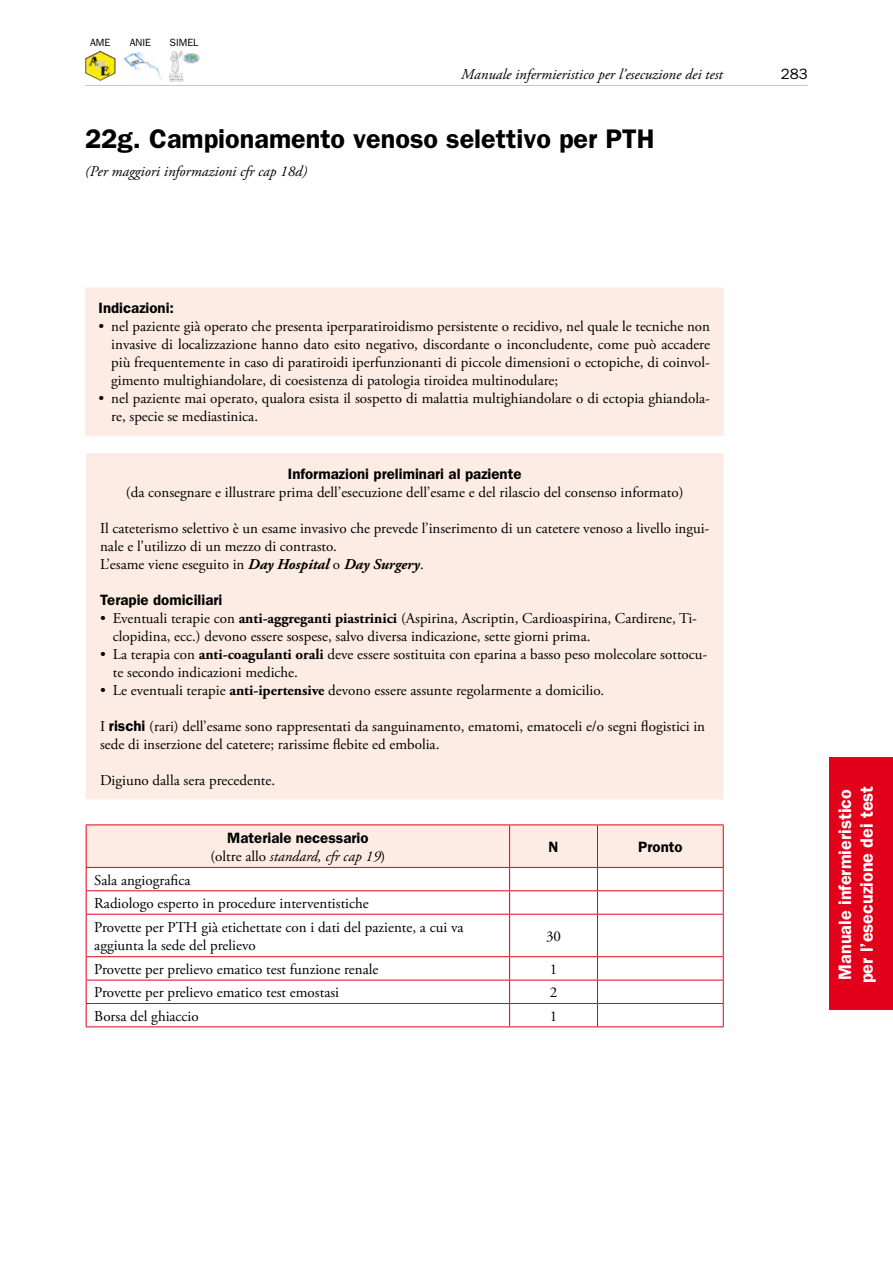
<style>
.page{position:relative;width:893px;height:1263px;background:#fff}
.page>*{position:absolute;margin:0;border:0;box-sizing:border-box;transform-origin:0 0}
.t1{font:600 27px "Franklin Gothic";color:#000}
.t2{font:600 18px/21.6px "Franklin Gothic";color:#fff}
.t3{font:15px/18px "Adobe Garamond Pro";color:#000}
.t4{font:600 15px "Franklin Gothic";color:#000}
.t5{font:italic 15px "Adobe Garamond Pro";color:#000}
.t6{font:italic 15px "Adobe Garamond";color:#000}
.t7{font:15px "Franklin Gothic";color:#000}
.t8{font:10.5px "Franklin Gothic";color:#000}
.s1{font-weight:700;font-style:italic}
.s2{font-weight:700}
.s3{font-family:"Franklin Gothic";font-weight:600}
.s4{font-style:normal}
</style>
<div class="page">
<hr style="left:85px;top:85px;width:723px;height:1px;background:#c5c6c8">
<div style="left:829px;top:757px;width:64px;height:252px;background:#e2001a"></div>
<img style="left:123px;top:52px;width:40px;height:28px">
<img style="left:85px;top:51px;width:30px;height:30px">
<img style="left:170px;top:51px;width:29px;height:31px">
<div style="left:85px;top:288px;width:638px;height:147px;background:#fdece3"></div>
<div style="left:85px;top:288px;width:639px;height:148px;border:1px solid #fdece3"></div>
<div style="left:87px;top:454px;width:636px;height:345px;background:#fdece3"></div>
<div style="left:86px;top:453px;width:638px;height:346px;border:2px solid #fdece3"></div>
<hr style="left:86px;top:824px;width:424px;height:1px;background:#e2001a">
<hr style="left:510px;top:824px;width:87px;height:1px;background:#e2001a">
<hr style="left:597px;top:824px;width:127px;height:1px;background:#e2001a">
<svg style="left:86px;top:825px;width:638px;height:89px"></svg>
<hr style="left:86px;top:914px;width:424px;height:1px;background:#e2001a">
<hr style="left:86px;top:914px;width:1px;height:42px;background:#e2001a">
<hr style="left:510px;top:914px;width:87px;height:1px;background:#e2001a">
<hr style="left:509px;top:914px;width:1px;height:42px;background:#e2001a">
<hr style="left:597px;top:914px;width:127px;height:1px;background:#e2001a">
<hr style="left:597px;top:914px;width:1px;height:42px;background:#e2001a">
<hr style="left:723px;top:914px;width:1px;height:42px;background:#e2001a">
<hr style="left:86px;top:956px;width:424px;height:1px;background:#e2001a">
<hr style="left:510px;top:956px;width:87px;height:1px;background:#e2001a">
<hr style="left:597px;top:956px;width:127px;height:1px;background:#e2001a">
<hr style="left:86px;top:980px;width:424px;height:1px;background:#e2001a">
<hr style="left:510px;top:980px;width:87px;height:1px;background:#e2001a">
<hr style="left:597px;top:980px;width:127px;height:1px;background:#e2001a">
<hr style="left:86px;top:1003px;width:424px;height:1px;background:#e2001a">
<svg style="left:86px;top:957px;width:1px;height:69px"></svg>
<hr style="left:510px;top:1003px;width:87px;height:1px;background:#e2001a">
<svg style="left:509px;top:957px;width:1px;height:69px"></svg>
<hr style="left:597px;top:1003px;width:127px;height:1px;background:#e2001a">
<svg style="left:597px;top:957px;width:1px;height:69px"></svg>
<svg style="left:723px;top:957px;width:1px;height:69px"></svg>
<hr style="left:86px;top:1026px;width:424px;height:1px;background:#e2001a">
<hr style="left:510px;top:1026px;width:87px;height:1px;background:#e2001a">
<hr style="left:597px;top:1026px;width:127px;height:1px;background:#e2001a">
<p class="t8" style="left:90px;top:37px;width:22px">AME</p>
<p class="t8" style="left:130px;top:37px;width:23px">ANIE</p>
<p class="t8" style="left:170px;top:37px;width:30px">SIMEL</p>
<p class="t5" style="left:461px;top:65px;width:263px">Manuale infermieristico per l’esecuzione dei test</p>
<p class="t7" style="left:781px;top:66px;width:28px">283</p>
<h1 class="t1" style="left:85px;top:123px;width:571px">22g. Campionamento venoso selettivo per PTH</h1>
<p class="t5" style="left:85px;top:163px;width:224px">(Per maggiori informazioni cfr cap 18d)</p>
<p class="t4" style="left:99px;top:298px;width:77px">Indicazioni:</p>
<p class="t3" style="left:111px;top:317px;width:600px;text-align:justify;text-indent:-13px">• nel paziente già operato che presenta iperparatiroidismo persistente o recidivo, nel quale le tecniche non invasive di localizzazione hanno dato esito negativo, discordante o inconcludente, come può accadere più frequentemente in caso di paratiroidi iperfunzionanti di piccole dimensioni o ectopiche, di coinvol&shy;gimento multighiandolare, di coesistenza di patologia tiroidea multinodulare;</p>
<p class="t3" style="left:111px;top:389px;width:600px;text-indent:-13px">• nel paziente mai operato, qualora esista il sospetto di malattia multighiandolare o di ectopia ghiandola&shy;re, specie se mediastinica.</p>
<p class="t4" style="left:288px;top:465px;width:235px">Informazioni preliminari al paziente</p>
<p class="t3" style="left:126px;top:483px;width:559px">(da consegnare e illustrare prima dell’esecuzione dell’esame e del rilascio del consenso informato)</p>
<p class="t3" style="left:100px;top:519px;width:611px">Il cateterismo selettivo è un esame invasivo che prevede l’inserimento di un catetere venoso a livello ingui&shy;nale e l’utilizzo di un mezzo di contrasto.<br>L’esame viene eseguito in <span class="s1">Day Hospital</span> o <span class="s1">Day Surgery</span>.</p>
<p class="t4" style="left:100px;top:591px;width:124px">Terapie domiciliari</p>
<p class="t3" style="left:113px;top:609px;width:586px;text-indent:-13px">• Eventuali terapie con <span class="s2">anti-aggreganti piastrinici</span> (Aspirina, Ascriptin, Cardioaspirina, Cardirene, Ti&shy;clopidina, ecc.) devono essere sospese, salvo diversa indicazione, sette giorni prima.</p>
<p class="t3" style="left:113px;top:645px;width:596px;text-indent:-13px">• La terapia con <span class="s2">anti-coagulanti orali</span> deve essere sostituita con eparina a basso peso molecolare sottocu&shy;te secondo indicazioni mediche.</p>
<p class="t3" style="left:100px;top:681px;width:506px">• Le eventuali terapie <span class="s2">anti-ipertensive</span> devono essere assunte regolarmente a domicilio.</p>
<p class="t3" style="left:100px;top:717px;width:607px">I <span class="s3">rischi</span> (rari) dell’esame sono rappresentati da sanguinamento, ematomi, ematoceli e/o segni flogistici in sede di inserzione del catetere; rarissime flebite ed embolia.</p>
<p class="t3" style="left:100px;top:771px;width:177px">Digiuno dalla sera precedente.</p>
<p class="t4" style="left:227px;top:829px;width:143px">Materiale necessario</p>
<p class="t6" style="left:210px;top:848px;width:176px"><span class="s4">(oltre allo</span> standard, cfr cap 19<span class="s4">)</span></p>
<p class="t3" style="left:94px;top:868px;width:371px;line-height:23.7px">Sala angiografica<br>Radiologo esperto in procedure interventistiche<br>Provette per PTH già etichettate con i dati del paziente, a cui va</p>
<p class="t3" style="left:94px;top:937px;width:163px">aggiunta la sede del prelievo</p>
<p class="t4" style="left:549px;top:838px;width:11px">N</p>
<p class="t4" style="left:638px;top:838px;width:46px">Pronto</p>
<p class="t3" style="left:546px;top:928px;width:16px">30</p>
<p class="t3" style="left:94px;top:961px;width:286px">Provette per prelievo ematico test funzione renale</p>
<p class="t3" style="left:550px;top:961px;width:9px">1</p>
<p class="t3" style="left:94px;top:984px;width:246px">Provette per prelievo ematico test emostasi</p>
<p class="t3" style="left:550px;top:984px;width:9px">2</p>
<p class="t3" style="left:94px;top:1007px;width:106px">Borsa del ghiaccio</p>
<p class="t3" style="left:550px;top:1007px;width:9px">1</p>
<p class="t2" style="left:834px;top:983px;width:199px;rotate:-90deg">Manuale infermieristico per l’esecuzione dei test</p>
</div>
